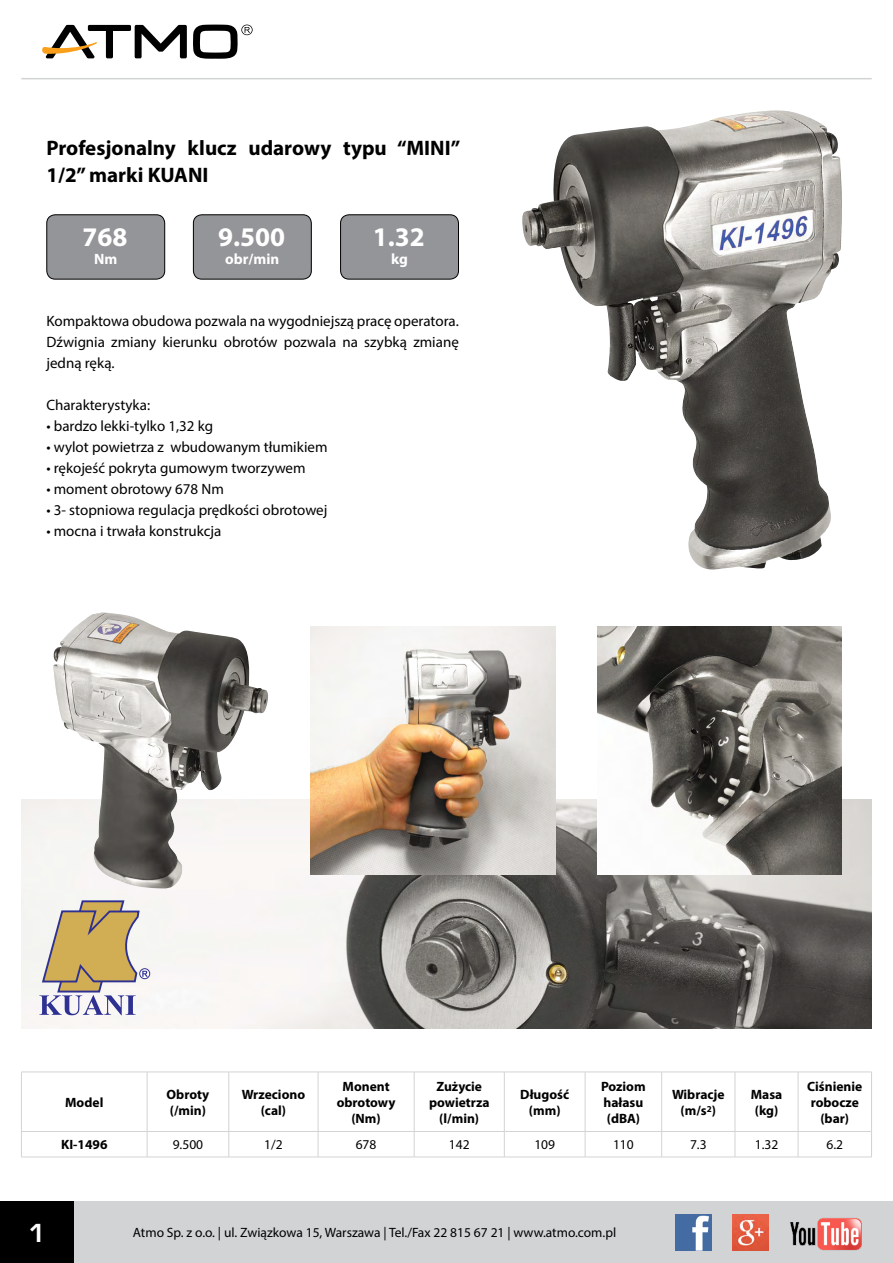
<style>
.page{position:relative;width:893px;height:1263px;background:#fff}
.page>*{position:absolute;margin:0;border:0;box-sizing:border-box;transform-origin:0 0}
.t1{font:700 27px "Myriad Pro";color:#fff}
.t2{font:700 27px "Eurostile TCE";color:#fff}
.t3{font:700 21px/27px "Myriad Pro";color:#000}
.t4{font:15px/21px "Myriad Pro";color:#000;text-align:justify}
.t5{font:700 15px "Myriad Pro";color:#fff}
.t6{font:700 13.5px/16.2px "Myriad Pro";color:#000;text-align:center}
.t7{font:13.5px "Myriad Pro";color:#000}
</style>
<div class="page">
<div style="left:74px;top:1201px;width:819px;height:62px;background:#d1d3d4"></div>
<svg style="left:193px;top:25px;width:60px;height:34px"></svg>
<svg style="left:42px;top:25px;width:145px;height:33px"></svg>
<hr style="left:21px;top:78px;width:851px;height:1px;background:#d1d3d4">
<div style="left:0;top:1201px;width:74px;height:62px;background:#000"></div>
<img style="left:733px;top:1214px;width:36px;height:37px">
<img style="left:675px;top:1214px;width:36px;height:37px">
<img style="left:790px;top:1218px;width:72px;height:33px">
<img style="left:21px;top:799px;width:851px;height:230px">
<img style="left:522px;top:110px;width:320px;height:460px">
<svg style="left:22px;top:1073px;width:849px;height:84px"></svg>
<hr style="left:147px;top:1072px;width:82px;height:1px;background:#d1d3d4">
<hr style="left:229px;top:1072px;width:89px;height:1px;background:#d1d3d4">
<hr style="left:229px;top:1072px;width:1px;height:59px;background:#d1d3d4">
<hr style="left:318px;top:1072px;width:96px;height:1px;background:#d1d3d4">
<hr style="left:318px;top:1072px;width:1px;height:59px;background:#d1d3d4">
<hr style="left:414px;top:1072px;width:90px;height:1px;background:#d1d3d4">
<hr style="left:414px;top:1072px;width:1px;height:59px;background:#d1d3d4">
<hr style="left:504px;top:1072px;width:81px;height:1px;background:#d1d3d4">
<hr style="left:504px;top:1072px;width:1px;height:59px;background:#d1d3d4">
<hr style="left:585px;top:1072px;width:77px;height:1px;background:#d1d3d4">
<hr style="left:585px;top:1072px;width:1px;height:59px;background:#d1d3d4">
<hr style="left:662px;top:1072px;width:73px;height:1px;background:#d1d3d4">
<hr style="left:661px;top:1072px;width:1px;height:59px;background:#d1d3d4">
<hr style="left:735px;top:1072px;width:63px;height:1px;background:#d1d3d4">
<hr style="left:735px;top:1072px;width:1px;height:59px;background:#d1d3d4">
<hr style="left:798px;top:1072px;width:74px;height:1px;background:#d1d3d4">
<hr style="left:798px;top:1072px;width:1px;height:59px;background:#d1d3d4">
<hr style="left:871px;top:1072px;width:1px;height:59px;background:#d1d3d4">
<svg style="left:229px;top:1132px;width:1px;height:25px"></svg>
<hr style="left:318px;top:1131px;width:96px;height:1px;background:#d1d3d4">
<svg style="left:318px;top:1132px;width:1px;height:25px"></svg>
<hr style="left:414px;top:1131px;width:90px;height:1px;background:#d1d3d4">
<hr style="left:504px;top:1131px;width:81px;height:1px;background:#d1d3d4">
<svg style="left:504px;top:1132px;width:1px;height:25px"></svg>
<hr style="left:585px;top:1131px;width:77px;height:1px;background:#d1d3d4">
<svg style="left:585px;top:1132px;width:1px;height:25px"></svg>
<hr style="left:662px;top:1131px;width:73px;height:1px;background:#d1d3d4">
<svg style="left:661px;top:1132px;width:1px;height:25px"></svg>
<hr style="left:735px;top:1131px;width:63px;height:1px;background:#d1d3d4">
<svg style="left:735px;top:1132px;width:1px;height:25px"></svg>
<hr style="left:798px;top:1131px;width:74px;height:1px;background:#d1d3d4">
<svg style="left:798px;top:1132px;width:1px;height:25px"></svg>
<svg style="left:871px;top:1132px;width:1px;height:25px"></svg>
<hr style="left:21px;top:1157px;width:126px;height:1px;background:#d1d3d4">
<hr style="left:147px;top:1157px;width:82px;height:1px;background:#d1d3d4">
<hr style="left:229px;top:1157px;width:89px;height:1px;background:#d1d3d4">
<hr style="left:318px;top:1157px;width:96px;height:1px;background:#d1d3d4">
<hr style="left:414px;top:1157px;width:90px;height:1px;background:#d1d3d4">
<hr style="left:504px;top:1157px;width:81px;height:1px;background:#d1d3d4">
<hr style="left:585px;top:1157px;width:77px;height:1px;background:#d1d3d4">
<hr style="left:662px;top:1157px;width:73px;height:1px;background:#d1d3d4">
<hr style="left:735px;top:1157px;width:63px;height:1px;background:#d1d3d4">
<hr style="left:798px;top:1157px;width:74px;height:1px;background:#d1d3d4">
<hr style="left:147px;top:1131px;width:82px;height:1px;background:#d1d3d4">
<hr style="left:229px;top:1131px;width:89px;height:1px;background:#d1d3d4">
<hr style="left:21px;top:1072px;width:126px;height:1px;background:#d1d3d4">
<hr style="left:21px;top:1072px;width:1px;height:59px;background:#d1d3d4">
<hr style="left:147px;top:1072px;width:1px;height:59px;background:#d1d3d4">
<hr style="left:21px;top:1131px;width:126px;height:1px;background:#d1d3d4">
<svg style="left:21px;top:1132px;width:1px;height:25px"></svg>
<svg style="left:147px;top:1132px;width:1px;height:25px"></svg>
<svg style="left:414px;top:1132px;width:1px;height:25px"></svg>
<img style="left:53px;top:612px;width:215px;height:276px">
<div style="left:47px;top:215px;width:118px;height:64px;background:#939598;border-radius:9px"></div>
<div style="left:46px;top:214px;width:119px;height:65px;border:1px solid #000;border-radius:9px"></div>
<div style="left:193px;top:215px;width:118px;height:64px;background:#939598;border-radius:9px"></div>
<div style="left:193px;top:214px;width:119px;height:65px;border:1px solid #000;border-radius:9px"></div>
<div style="left:341px;top:215px;width:117px;height:64px;background:#939598;border-radius:9px"></div>
<div style="left:340px;top:214px;width:119px;height:65px;border:1px solid #000;border-radius:9px"></div>
<img style="left:311px;top:627px;width:244px;height:247px">
<img style="left:597px;top:627px;width:245px;height:247px">
<div style="left:140px;top:969px;width:10px;height:10px;background:#807eb6;border-radius:50%"></div>
<div style="left:139px;top:968px;width:11px;height:11px;border:1px solid #34328f;border-radius:50%"></div>
<svg style="left:39px;top:900px;width:109px;height:115px"></svg>
<h2 class="t3" style="left:46px;top:134px;width:415px">Profesjonalny klucz udarowy typu “MINI”<br>1/2” marki KUANI</h2>
<h1 class="t1" style="left:82px;top:219px;width:46px">768</h1>
<p class="t5" style="left:94px;top:249px;width:25px">Nm</p>
<h1 class="t1" style="left:218px;top:219px;width:68px">9.500</h1>
<p class="t5" style="left:225px;top:249px;width:56px">obr/min</p>
<h1 class="t1" style="left:373px;top:219px;width:53px">1.32</h1>
<p class="t5" style="left:391px;top:249px;width:18px">kg</p>
<p class="t4" style="left:46px;top:310px;width:414px">Kompaktowa obudowa pozwala na wygodniejszą pracę operatora.<br>Dźwignia zmiany kierunku obrotów pozwala na szybką zmianę jedną ręką.</p>
<p class="t4" style="left:46px;top:394px;width:105px">Charakterystyka:</p>
<p class="t4" style="left:46px;top:415px;width:168px">• bardzo lekki-tylko 1,32 kg</p>
<p class="t4" style="left:46px;top:436px;width:283px">• wylot powietrza z wbudowanym tłumikiem</p>
<p class="t4" style="left:46px;top:457px;width:261px">• rękojeść pokryta gumowym tworzywem</p>
<p class="t4" style="left:46px;top:478px;width:179px">• moment obrotowy 678 Nm</p>
<p class="t4" style="left:46px;top:499px;width:282px">• 3- stopniowa regulacja prędkości obrotowej</p>
<p class="t4" style="left:46px;top:520px;width:177px">• mocna i trwała konstrukcja</p>
<p class="t6" style="left:65px;top:1094px;width:40px">Model</p>
<p class="t6" style="left:167px;top:1085px;width:44px;text-align:left">Obroty (/min)</p>
<p class="t6" style="left:242px;top:1085px;width:65px">Wrzeciono (cal)</p>
<p class="t6" style="left:337px;top:1077px;width:60px">Monent obrotowy (Nm)</p>
<p class="t6" style="left:429px;top:1077px;width:62px">Zużycie powietrza (l/min)</p>
<p class="t6" style="left:520px;top:1085px;width:50px">Długość (mm)</p>
<p class="t6" style="left:601px;top:1077px;width:46px;text-align:left">Poziom hałasu (dBA)</p>
<p class="t6" style="left:672px;top:1085px;width:54px">Wibracje (m/s<sup>2</sup>)</p>
<p class="t6" style="left:751px;top:1085px;width:33px;text-align:left">Masa (kg)</p>
<p class="t6" style="left:807px;top:1077px;width:57px">Ciśnienie robocze (bar)</p>
<p class="t6" style="left:61px;top:1136px;width:48px">KI-1496</p>
<p class="t7" style="left:173px;top:1136px;width:32px">9.500</p>
<p class="t7" style="left:264px;top:1136px;width:20px">1/2</p>
<p class="t7" style="left:356px;top:1136px;width:22px">678</p>
<p class="t7" style="left:449px;top:1136px;width:22px">142</p>
<p class="t7" style="left:534px;top:1136px;width:22px">109</p>
<p class="t7" style="left:613px;top:1136px;width:22px">110</p>
<p class="t7" style="left:690px;top:1136px;width:18px">7.3</p>
<p class="t7" style="left:755px;top:1136px;width:25px">1.32</p>
<p class="t7" style="left:826px;top:1136px;width:18px">6.2</p>
<h1 class="t2" style="left:29px;top:1218px;width:18px">1</h1>
<p class="t7" style="left:133px;top:1224px;width:485px">Atmo Sp. z o.o. | ul. Związkowa 15, Warszawa | Tel./Fax 22 815 67 21 | www.atmo.com.pl</p>
</div>
